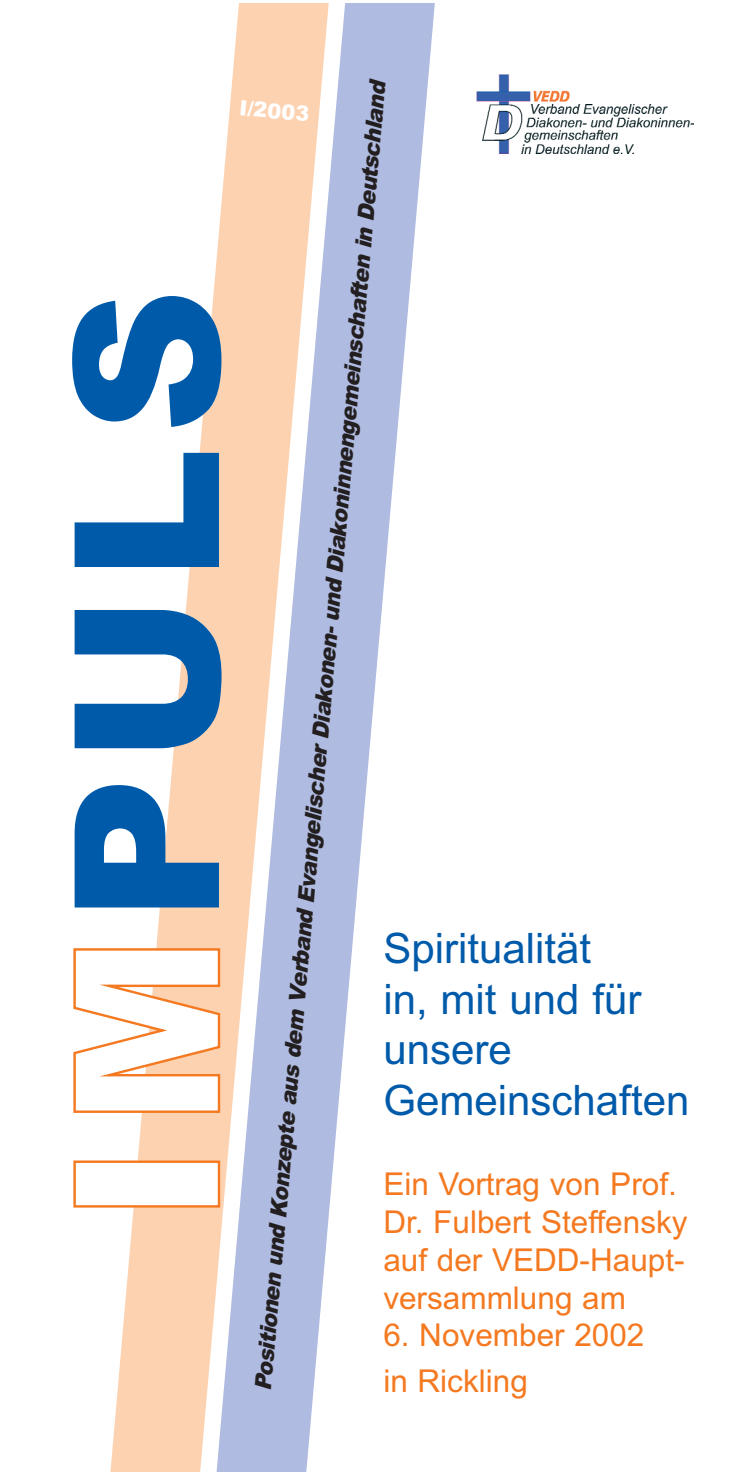
<style>
.page{position:relative;width:734px;height:1472px;background:#fff}
.page>*{position:absolute;margin:0;border:0;box-sizing:border-box;transform-origin:0 0}
.t1{font:900 201.6px "Arial";letter-spacing:.065em;color:#005aaa}
.t2{font:42px/50.4px "Arial";color:#005aaa}
.t3{font:31.5px/37.8px "Arial";color:#f47920}
.t4{font:italic 900 22.75px "Arial";color:#231f20;scale:.95 1}
.t5{font:900 21px "Arial";color:#fff}
.s1{color:#fff}
</style>
<div class="page">
<svg style="left:110px;top:302px;width:103px;height:1170px"></svg>
<svg style="left:213px;top:3px;width:222px;height:1469px"></svg>
<img style="left:476px;top:75px;width:217px;height:78px">
<h1 class="t1" style="left:76px;top:1223px;width:936px;rotate:-90deg"><span class="s1">IM</span>PULS</h1>
<p class="t4" style="left:255px;top:1390px;width:1385px;rotate:-85deg">Positionen und Konzepte aus dem Verband Evangelischer Diakonen- und Diakoninnengemeinschaften in Deutschland</p>
<p class="t5" style="left:240px;top:100px;width:72px;rotate:5deg">I/2003</p>
<h2 class="t2" style="left:383px;top:927px;width:307px">Spiritualität<br>in, mit und für unsere<br>Gemeinschaften</h2>
<h3 class="t3" style="left:383px;top:1168px;width:306px">Ein Vortrag von Prof.<br>Dr. Fulbert Steffensky auf der VEDD-Haupt&shy;versammlung am</h3>
<h3 class="t3" style="left:383px;top:1316px;width:262px;line-height:45.5px">6. November 2002 in Rickling</h3>
</div>
